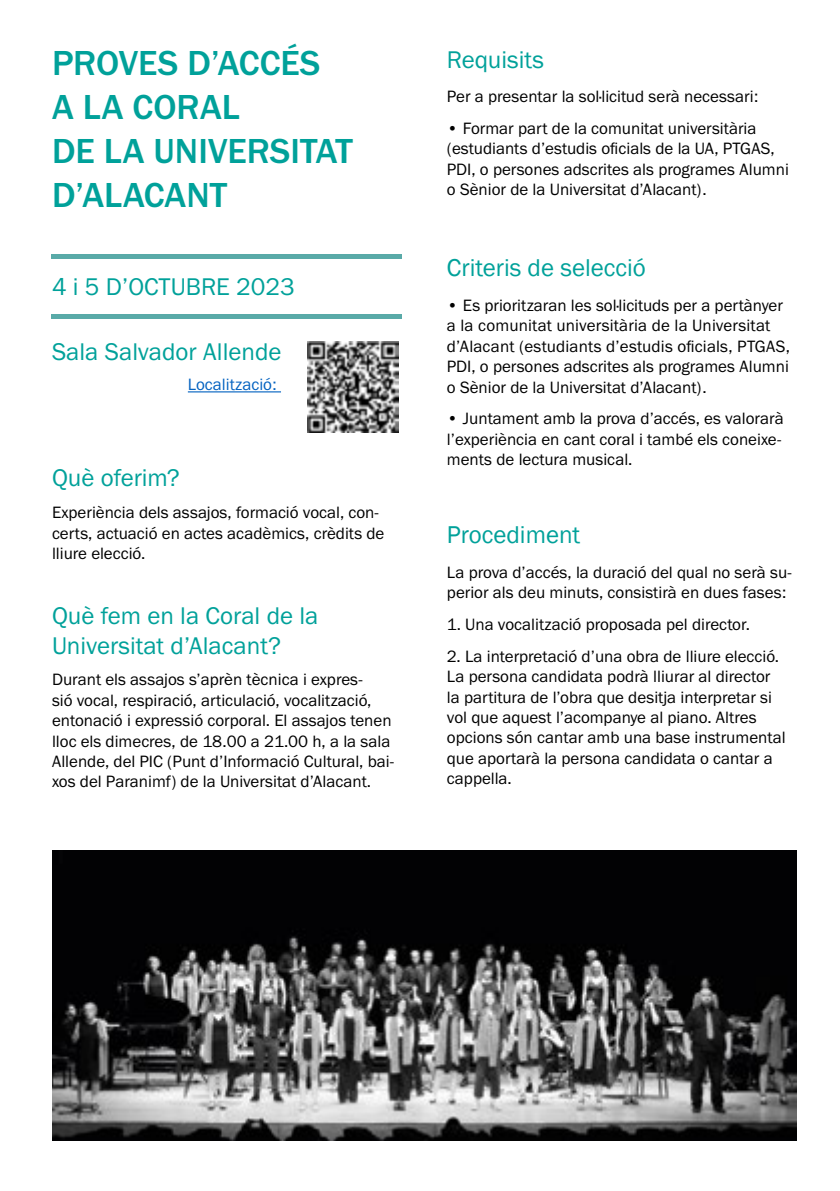
<style>
.page{position:relative;width:840px;height:1191px;background:#fff}
.page>*{position:absolute;margin:0;border:0;box-sizing:border-box;transform-origin:0 0}
.t1{font:500 36px/44px "Franklin Gothic URW";color:#00a19a}
.t2{font:25px/30px "Franklin Gothic URW Boo";color:#00a19a}
.t3{font:25px "Franklin Gothic";color:#00a19a}
.t4{font:17px/20.4px "Franklin Gothic URW Boo";color:#000}
.t5{font:17px "Franklin Gothic URW Boo";color:#0563c1}
</style>
<div class="page">
<div style="left:51px;top:254px;width:350px;height:5px;background:#59aaa8"></div>
<hr style="left:51px;top:314px;width:350px;height:4px;background:#59aaa8">
<img style="left:52px;top:850px;width:744px;height:290px">
<img style="left:307px;top:342px;width:91px;height:90px">
<hr style="left:188px;top:391px;width:93px;height:1px;background:#0563c1">
<h1 class="t1" style="left:52px;top:40px;width:302px">PROVES D’ACCÉS<br>A LA CORAL<br>DE LA UNIVERSITAT<br>D’ALACANT</h1>
<h2 class="t2" style="left:52px;top:272px;width:244px">4 i 5 D’OCTUBRE 2023</h2>
<h2 class="t2" style="left:52px;top:336px;width:231px">Sala Salvador Allende</h2>
<p class="t5" style="left:188px;top:374px;width:90px">Localització:</p>
<h2 class="t2" style="left:52px;top:462px;width:129px">Què oferim?</h2>
<p class="t4" style="left:52px;top:502px;width:334px">Experiència dels assajos, formació vocal, con&shy;certs, actuació en actes acadèmics, crèdits de lliure elecció.</p>
<h2 class="t2" style="left:52px;top:600px;width:268px">Què fem en la Coral de la<br>Universitat d’Alacant?</h2>
<p class="t4" style="left:52px;top:669px;width:343px">Durant els assajos s’aprèn tècnica i expres-<br>sió vocal, respiració, articulació, vocalització, entonació i expressió corporal. El assajos tenen lloc els dimecres, de 18.00 a 21.00 h, a la sala Allende, del PIC (Punt d’Informació Cultural, bai&shy;xos del Paranimf) de la Universitat d’Alacant.</p>
<h2 class="t2" style="left:446px;top:44px;width:99px">Requisits</h2>
<p class="t4" style="left:446px;top:86px;width:313px">Per a presentar la sol·licitud serà necessari:</p>
<p class="t4" style="left:446px;top:118px;width:343px">• Formar part de la comunitat universitària (estudiants d’estudis oficials de la UA, PTGAS, PDI, o persones adscrites als programes Alumni o Sènior de la Universitat d’Alacant).</p>
<h2 class="t3" style="left:446px;top:252px;width:200px">Criteris de selecció</h2>
<p class="t4" style="left:446px;top:295px;width:344px">• Es prioritzaran les sol·licituds per a pertànyer a la comunitat universitària de la Universitat d’Alacant (estudiants d’estudis oficials, PTGAS, PDI, o persones adscrites als programes Alumni o Sènior de la Universitat d’Alacant).</p>
<p class="t4" style="left:446px;top:408px;width:338px">• Juntament amb la prova d’accés, es valorarà l’experiència en cant coral i també els coneixe&shy;ments de lectura musical.</p>
<h2 class="t3" style="left:446px;top:519px;width:135px">Procediment</h2>
<p class="t4" style="left:446px;top:562px;width:346px">La prova d’accés, la duració del qual no serà su&shy;perior als deu minuts, consistirà en dues fases:</p>
<p class="t4" style="left:446px;top:614px;width:304px">1. Una vocalització proposada pel director.</p>
<p class="t4" style="left:446px;top:645px;width:340px">2. La interpretació d’una obra de lliure elecció.<br>La persona candidata podrà lliurar al director la partitura de l’obra que desitja interpretar si vol que aquest l’acompanye al piano. Altres opcions són cantar amb una base instrumental que aportarà la persona candidata o cantar a cappella.</p>
</div>
